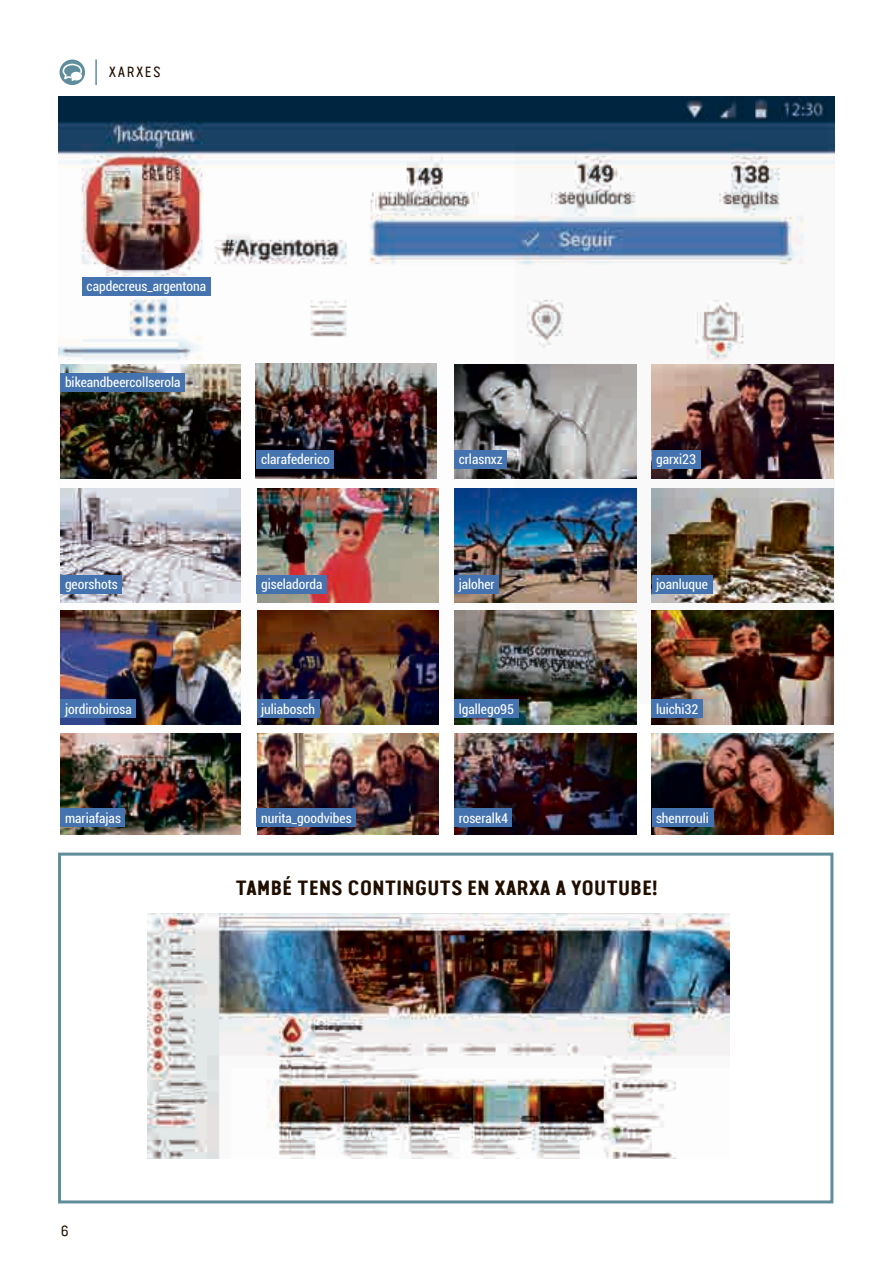
<style>
.page{position:relative;width:893px;height:1263px;background:#fff}
.page>*{position:absolute;margin:0;border:0;box-sizing:border-box;transform-origin:0 0}
.t1{font:700 21px "Van Condensed Pro";letter-spacing:-.01em;color:#200e00}
.t2{font:15px "Van Pro Regular 3";letter-spacing:.1em;color:#200e00}
.t3{font:condensed 13.5px "Roboto";color:#fff}
</style>
<div class="page">
<div style="left:60px;top:60px;width:25px;height:25px;background:#5f8d9b;border-radius:50%"></div>
<hr style="left:95px;top:60px;width:2px;height:25px;background:#5f8d9b">
<svg style="left:63px;top:64px;width:19px;height:17px"></svg>
<img style="left:59px;top:97px;width:775px;height:606px">
<div style="left:82px;top:277px;width:129px;height:19px;background:#4473af"></div>
<img style="left:61px;top:364px;width:179px;height:114px">
<img style="left:61px;top:488px;width:179px;height:114px">
<img style="left:61px;top:611px;width:179px;height:114px">
<img style="left:61px;top:733px;width:179px;height:102px">
<img style="left:255px;top:364px;width:182px;height:114px">
<img style="left:257px;top:488px;width:182px;height:114px">
<img style="left:257px;top:611px;width:182px;height:114px">
<img style="left:257px;top:733px;width:182px;height:102px">
<img style="left:454px;top:364px;width:182px;height:114px">
<img style="left:454px;top:488px;width:182px;height:114px">
<img style="left:454px;top:611px;width:182px;height:114px">
<img style="left:454px;top:733px;width:182px;height:102px">
<img style="left:652px;top:364px;width:181px;height:114px">
<img style="left:652px;top:488px;width:181px;height:114px">
<img style="left:652px;top:611px;width:181px;height:114px">
<img style="left:652px;top:733px;width:181px;height:102px">
<div style="left:61px;top:373px;width:124px;height:18px;background:#4473af"></div>
<div style="left:61px;top:575px;width:61px;height:19px;background:#4473af"></div>
<div style="left:61px;top:699px;width:75px;height:19px;background:#4473af"></div>
<div style="left:61px;top:808px;width:64px;height:19px;background:#4473af"></div>
<div style="left:257px;top:450px;width:77px;height:18px;background:#4473af"></div>
<div style="left:257px;top:575px;width:70px;height:19px;background:#4473af"></div>
<div style="left:257px;top:699px;width:63px;height:19px;background:#4473af"></div>
<div style="left:257px;top:808px;width:99px;height:19px;background:#4473af"></div>
<div style="left:454px;top:450px;width:53px;height:18px;background:#4473af"></div>
<div style="left:454px;top:575px;width:45px;height:19px;background:#4473af"></div>
<div style="left:454px;top:699px;width:64px;height:19px;background:#4473af"></div>
<div style="left:454px;top:808px;width:58px;height:19px;background:#4473af"></div>
<div style="left:652px;top:450px;width:48px;height:18px;background:#4473af"></div>
<div style="left:652px;top:575px;width:60px;height:19px;background:#4473af"></div>
<div style="left:652px;top:699px;width:51px;height:19px;background:#4473af"></div>
<div style="left:652px;top:808px;width:61px;height:19px;background:#4473af"></div>
<div style="left:58px;top:853px;width:775px;height:350px;border:3px solid #5f8d9b"></div>
<img style="left:148px;top:913px;width:581px;height:246px">
<p class="t2" style="left:109px;top:61px;width:53px">XARXES</p>
<p class="t3" style="left:87px;top:277px;width:121px">capdecreus_argentona</p>
<p class="t3" style="left:65px;top:373px;width:117px">bikeandbeercollserola</p>
<p class="t3" style="left:261px;top:450px;width:70px">clarafederico</p>
<p class="t3" style="left:459px;top:450px;width:46px">crlasnxz</p>
<p class="t3" style="left:656px;top:450px;width:42px">garxi23</p>
<p class="t3" style="left:65px;top:575px;width:54px">georshots</p>
<p class="t3" style="left:261px;top:575px;width:63px">giseladorda</p>
<p class="t3" style="left:459px;top:575px;width:38px">jaloher</p>
<p class="t3" style="left:656px;top:575px;width:53px">joanluque</p>
<p class="t3" style="left:65px;top:699px;width:68px">jordirobirosa</p>
<p class="t3" style="left:261px;top:699px;width:56px">juliabosch</p>
<p class="t3" style="left:459px;top:699px;width:57px">lgallego95</p>
<p class="t3" style="left:656px;top:699px;width:44px">luichi32</p>
<p class="t3" style="left:65px;top:808px;width:57px">mariafajas</p>
<p class="t3" style="left:261px;top:808px;width:92px">nurita_goodvibes</p>
<p class="t3" style="left:459px;top:808px;width:51px">roseralk4</p>
<p class="t3" style="left:656px;top:808px;width:54px">shenrrouli</p>
<h1 class="t1" style="left:236px;top:871px;width:423px">TAMBÉ TENS CONTINGUTS EN XARXA A YOUTUBE!</h1>
<p class="t2" style="left:61px;top:1220px;width:10px">6</p>
</div>
